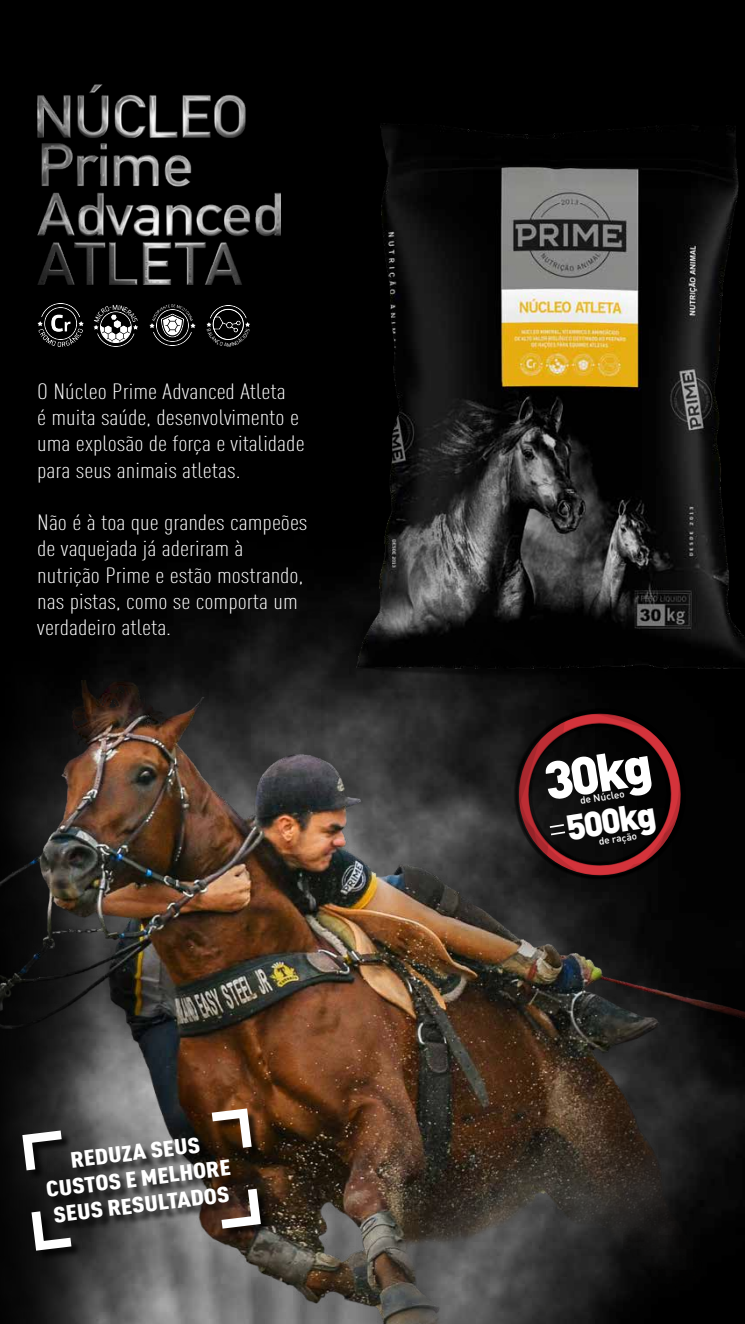
<style>
.page{position:relative;width:745px;height:1324px;background:#fff}
.page>*{position:absolute;margin:0;border:0;box-sizing:border-box;transform-origin:0 0}
.t1{font:52.59px "DIN Black";color:#fff}
.t2{font:35.26px "DIN Black";color:#fff}
.t3{font:300 21.88px/26.2px "DIN Cond";color:#fff;scale:1.23 1}
.t4{font:900 21.88px/26.2px "DIN Cond";color:#fff;text-align:center;scale:1.23 1}
.t5{font:9.97px "DIN Medium Alternate";color:#fff}
</style>
<div class="page">
<div style="left:0;top:0;width:744px;height:1324px;background:#000"></div>
<img style="left:81px;top:605px;width:169px;height:76px">
<img style="left:0;top:681px;width:744px;height:643px">
<img style="left:250px;top:123px;width:494px;height:566px">
<div style="left:40px;top:146px;width:253px;height:151px;background:#000"></div>
<img style="left:37px;top:144px;width:243px;height:140px">
<img style="left:37px;top:84px;width:209px;height:53px">
<div style="left:24px;top:1110px;width:247px;height:151px;background:#000;opacity:.75"></div>
<svg style="left:212px;top:1180px;width:53px;height:54px;background:#5a4d45"></svg>
<svg style="left:17px;top:1125px;width:54px;height:55px"></svg>
<svg style="left:202px;top:1104px;width:55px;height:53px;background:#614c3b"></svg>
<svg style="left:26px;top:1202px;width:55px;height:54px"></svg>
<svg style="left:509px;top:708px;width:179px;height:177px"></svg>
<svg style="left:37px;top:303px;width:47px;height:44px"></svg>
<svg style="left:149px;top:304px;width:47px;height:42px"></svg>
<svg style="left:93px;top:305px;width:45px;height:42px"></svg>
<svg style="left:206px;top:305px;width:44px;height:42px"></svg>
<p class="t3" style="left:37px;top:378px;width:219px">O Núcleo Prime Advanced Atleta<br>é muita saúde, desenvolvimento e uma explosão de força e vitalidade para seus animais atletas.</p>
<p class="t3" style="left:37px;top:509px;width:221px">Não é à toa que grandes campeões de vaquejada já aderiram à nutrição Prime e estão mostrando, nas pistas, como se comporta um verdadeiro atleta.</p>
<p class="t4" style="left:41px;top:1150px;width:152px;rotate:-7deg">REDUZA SEUS<br>CUSTOS E MELHORE<br>SEUS RESULTADOS</p>
<h1 class="t1" style="left:538px;top:747px;width:110px;rotate:-9deg">30kg</h1>
<p class="t5" style="left:578px;top:794px;width:47px;rotate:-9deg">de Núcleo</p>
<h2 class="t2" style="left:562px;top:805px;width:92px;rotate:-9deg">500kg</h2>
<p class="t5" style="left:597px;top:835px;width:40px;rotate:-9deg">de ração</p>
</div>
